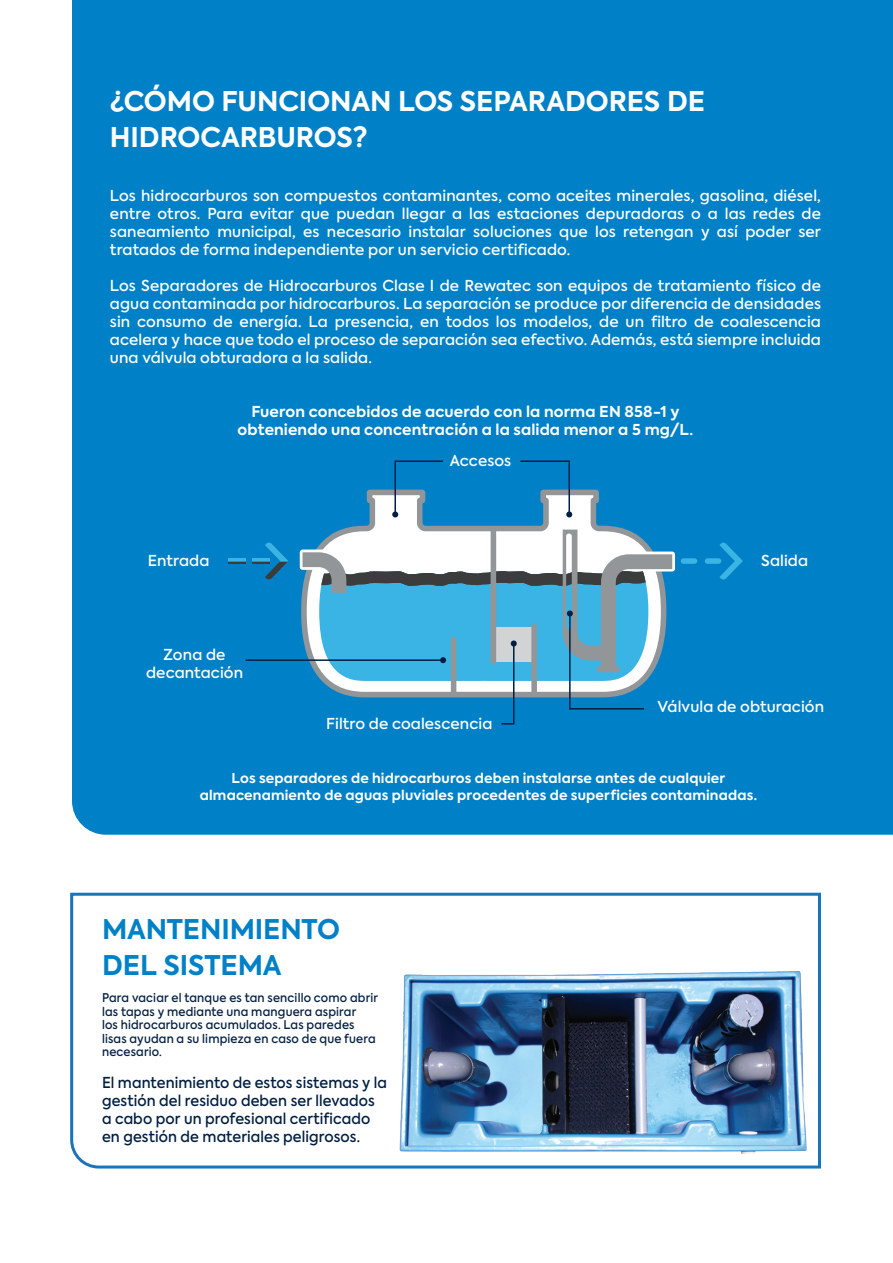
<style>
.page{position:relative;width:893px;height:1263px;background:#fff}
.page>*{position:absolute;margin:0;border:0;box-sizing:border-box;transform-origin:0 0}
.t1{font:700 27px/36px "Axiforma";letter-spacing:-.005em;color:#fff}
.t2{font:700 27px/36px "Axiforma";letter-spacing:-.005em;color:#0081c7}
.t3{font:500 15px/18px "Axiforma";letter-spacing:.005em;color:#fff;text-align:justify}
.t4{font:500 15px/18px "Axiforma";letter-spacing:.005em;color:#001e41;scale:.95 1}
.t5{font:700 15px/18px "Axiforma";letter-spacing:.01em;color:#fff;text-align:center}
.t6{font:700 13.5px/16.5px "Axiforma";letter-spacing:.015em;color:#fff;text-align:center}
.t7{font:500 12px/13.5px "Axiforma";letter-spacing:.015em;color:#001e41;scale:.95 1}
</style>
<div class="page">
<svg style="left:70px;top:892px;width:751px;height:277px"></svg>
<div style="left:72px;top:0;width:821px;height:835px;background:#0081c7"></div>
<svg style="left:298px;top:487px;width:371px;height:213px;background:#3595c9"></svg>
<svg style="left:719px;top:542px;width:24px;height:38px"></svg>
<div style="left:683px;top:558px;width:12px;height:6px;background:#3ab4e5"></div>
<div style="left:707px;top:558px;width:12px;height:6px;background:#3ab4e5"></div>
<svg style="left:252px;top:558px;width:13px;height:6px"></svg>
<svg style="left:229px;top:558px;width:16px;height:6px"></svg>
<svg style="left:265px;top:542px;width:23px;height:37px"></svg>
<div style="left:491px;top:529px;width:5px;height:133px;background:#939698"></div>
<div style="left:300px;top:549px;width:27px;height:21px;border:6px solid #fff"></div>
<div style="left:642px;top:551px;width:33px;height:20px;border:6px solid #fff"></div>
<img style="left:352px;top:911px;width:469px;height:258px">
<hr style="left:246px;top:659px;width:197px;height:2px;background:#001e41">
<svg style="left:392px;top:460px;width:53px;height:57px"></svg>
<svg style="left:519px;top:460px;width:53px;height:57px;background:#3590c3"></svg>
<svg style="left:303px;top:530px;width:369px;height:195px"></svg>
<p class="t1" style="left:110px;top:83px;width:596px">¿CÓMO FUNCIONAN LOS SEPARADORES DE<br>HIDROCARBUROS?</p>
<p class="t3" style="left:110px;top:187px;width:713px">Los hidrocarburos son compuestos contaminantes, como aceites minerales, gasolina, diésel, entre otros. Para evitar que puedan llegar a las estaciones depuradoras o a las redes de saneamiento municipal, es necesario instalar soluciones que los retengan y así poder ser tratados de forma independiente por un servicio certificado.</p>
<p class="t3" style="left:110px;top:277px;width:712px">Los Separadores de Hidrocarburos Clase I de Rewatec son equipos de tratamiento físico de agua contaminada por hidrocarburos. La separación se produce por diferencia de densidades sin consumo de energía. La presencia, en todos los modelos, de un filtro de coalescencia acelera y hace que todo el proceso de separación sea efectivo. Además, está siempre incluida una válvula obturadora a la salida.</p>
<p class="t5" style="left:238px;top:403px;width:457px">Fueron concebidos de acuerdo con la norma EN 858-1 y obteniendo una concentración a la salida menor a 5 mg/L.</p>
<p class="t3" style="left:148px;top:551px;width:63px">Entrada</p>
<p class="t3" style="left:164px;top:646px;width:63px">Zona de</p>
<p class="t3" style="left:146px;top:664px;width:98px">decantación</p>
<p class="t3" style="left:450px;top:452px;width:63px">Accesos</p>
<p class="t3" style="left:326px;top:715px;width:168px">Filtro de coalescencia</p>
<p class="t3" style="left:761px;top:551px;width:48px">Salida</p>
<p class="t3" style="left:658px;top:697px;width:168px">Válvula de obturación</p>
<p class="t6" style="left:200px;top:770px;width:559px">Los separadores de hidrocarburos deben instalarse antes de cualquier almacenamiento de aguas pluviales procedentes de superficies contaminadas.</p>
<p class="t2" style="left:102px;top:912px;width:240px">MANTENIMIENTO<br>DEL SISTEMA</p>
<p class="t7" style="left:102px;top:991px;width:292px">Para vaciar el tanque es tan sencillo como abrir las tapas y mediante una manguera aspirar<br>los hidrocarburos acumulados. Las paredes lisas ayudan a su limpieza en caso de que fuera necesario.</p>
<p class="t4" style="left:102px;top:1073px;width:302px">El mantenimiento de estos sistemas y la gestión del residuo deben ser llevados a cabo por un profesional certificado en gestión de materiales peligrosos.</p>
</div>
